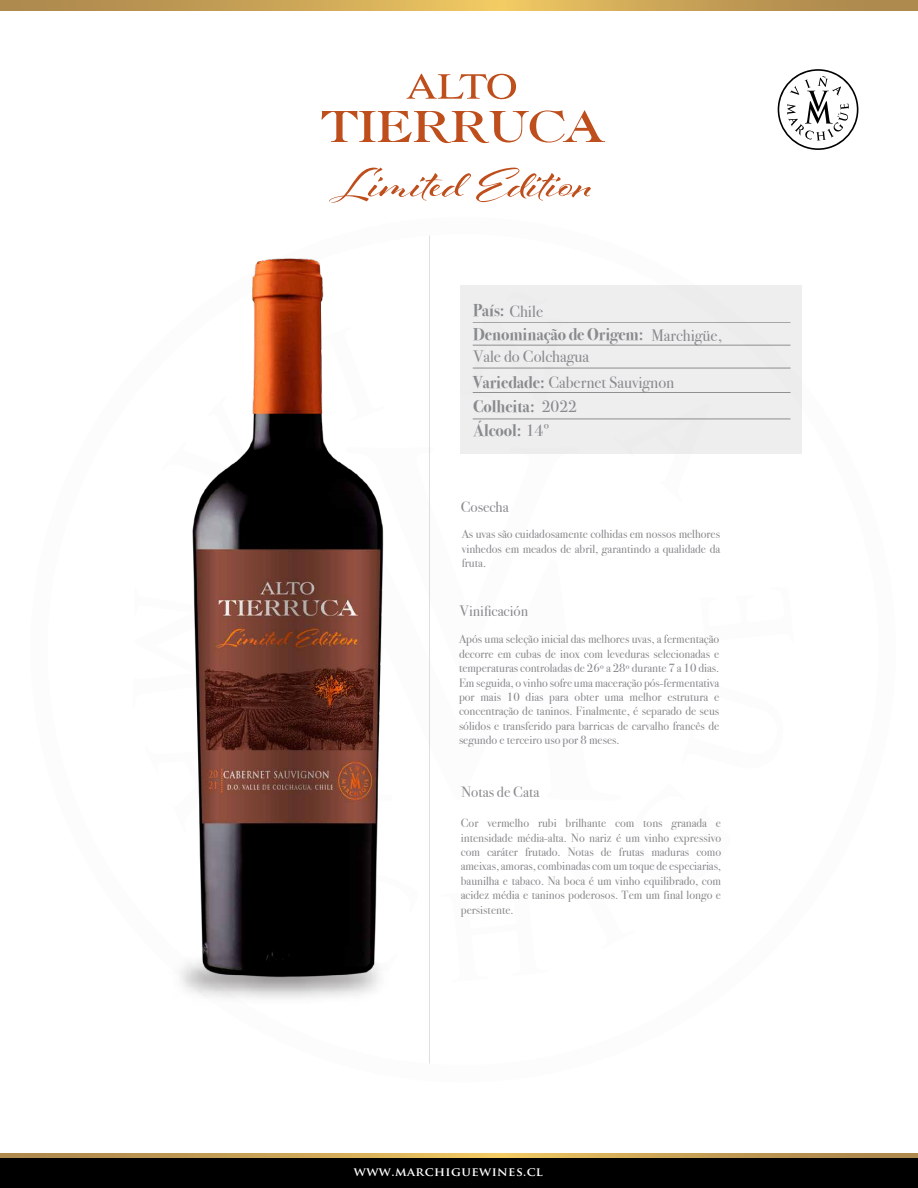
<style>
.page{position:relative;width:918px;height:1188px;background:#fff}
.page>*{position:absolute;margin:0;border:0;box-sizing:border-box;transform-origin:0 0}
.t1{font:700 17.1px/24px "Bodoni Svty Two ITCTT";color:#898a8d;scale:.96 1}
.t2{font:16.5px "Bodoni Svty Two ITCTT";color:#898a8d}
.t3{font:15px "Bodoni Svty Two ITCTT";color:#898a8d}
.t4{font:12px/14.4px "Bodoni Svty Two ITCTT";color:#898a8d;text-align:justify}
.t5{font:700 12px "Trajan Pro";letter-spacing:.035em;color:#fff;scale:1.06 1}
.s1{font-weight:400;font-size:16.5px}
.s2{font-weight:700;font-size:17.1px}
</style>
<div class="page">
<svg style="left:429px;top:447px;width:1px;height:226px"></svg>
<div style="left:0;top:1158px;width:918px;height:30px;background:#000"></div>
<svg style="left:0;top:1153px;width:918px;height:5px;background:#c8a256"></svg>
<svg style="left:0;top:0;width:918px;height:10px;background:#c8a256"></svg>
<svg style="left:321px;top:110px;width:284px;height:33px"></svg>
<svg style="left:406px;top:74px;width:110px;height:25px"></svg>
<svg style="left:329px;top:168px;width:262px;height:35px"></svg>
<img style="left:184px;top:258px;width:206px;height:737px">
<div style="left:460px;top:285px;width:342px;height:169px;background:#eeeeef"></div>
<hr style="left:473px;top:322px;width:318px;height:1px;background:#000">
<hr style="left:473px;top:345px;width:318px;height:1px;background:#000">
<hr style="left:473px;top:368px;width:318px;height:1px;background:#000">
<hr style="left:473px;top:392px;width:318px;height:1px;background:#000">
<hr style="left:473px;top:419px;width:318px;height:1px;background:#000">
<svg style="left:778px;top:69px;width:81px;height:81px"></svg>
<h1 class="t1" style="left:473px;top:297px;width:179px">País: <span class="s1">Chile<br></span>Denominação de Origem:</h1>
<h2 class="t2" style="left:473px;top:369px;width:203px"><span class="s2">Variedade:</span> Cabernet Sauvignon</h2>
<h1 class="t1" style="left:473px;top:393px;width:110px">Colheita: <span class="s1">2022<br></span>Álcool: <span class="s1">14</span><sup>º</sup></h1>
<h2 class="t2" style="left:651px;top:322px;width:72px">Marchigüe,</h2>
<h2 class="t2" style="left:473px;top:343px;width:117px">Vale do Colchagua</h2>
<p class="t3" style="left:461px;top:495px;width:49px">Cosecha</p>
<p class="t4" style="left:462px;top:526px;width:260px">As uvas são cuidadosamente colhidas em nossos melhores vinhedos em meados de abril, garantindo a qualidade da fruta.</p>
<p class="t3" style="left:460px;top:599px;width:70px">Vinificación</p>
<p class="t4" style="left:459px;top:631px;width:262px">Após uma seleção inicial das melhores uvas, a fermentação decorre em cubas de inox com leveduras selecionadas e temperaturas controladas de 26º a 28º durante 7 a 10 dias.<br>Em seguida, o vinho sofre uma maceração pós-fermentativa por mais 10 dias para obter uma melhor estrutura e concentração de taninos. Finalmente, é separado de seus sólidos e transferido para barricas de carvalho francês de segundo e terceiro uso por 8 meses.</p>
<p class="t3" style="left:461px;top:779px;width:79px">Notas de Cata</p>
<p class="t4" style="left:461px;top:815px;width:262px">Cor vermelho rubi brilhante com tons granada e intensidade média-alta. No nariz é um vinho expressivo com caráter frutado. Notas de frutas maduras como ameixas, amoras, combinadas com um toque de especiarias, baunilha e tabaco. Na boca é um vinho equilibrado, com acidez média e taninos poderosos. Tem um final longo e persistente.</p>
<p class="t5" style="left:354px;top:1164px;width:180px">WWW.MARCHIGUEWINES.CL</p>
</div>
